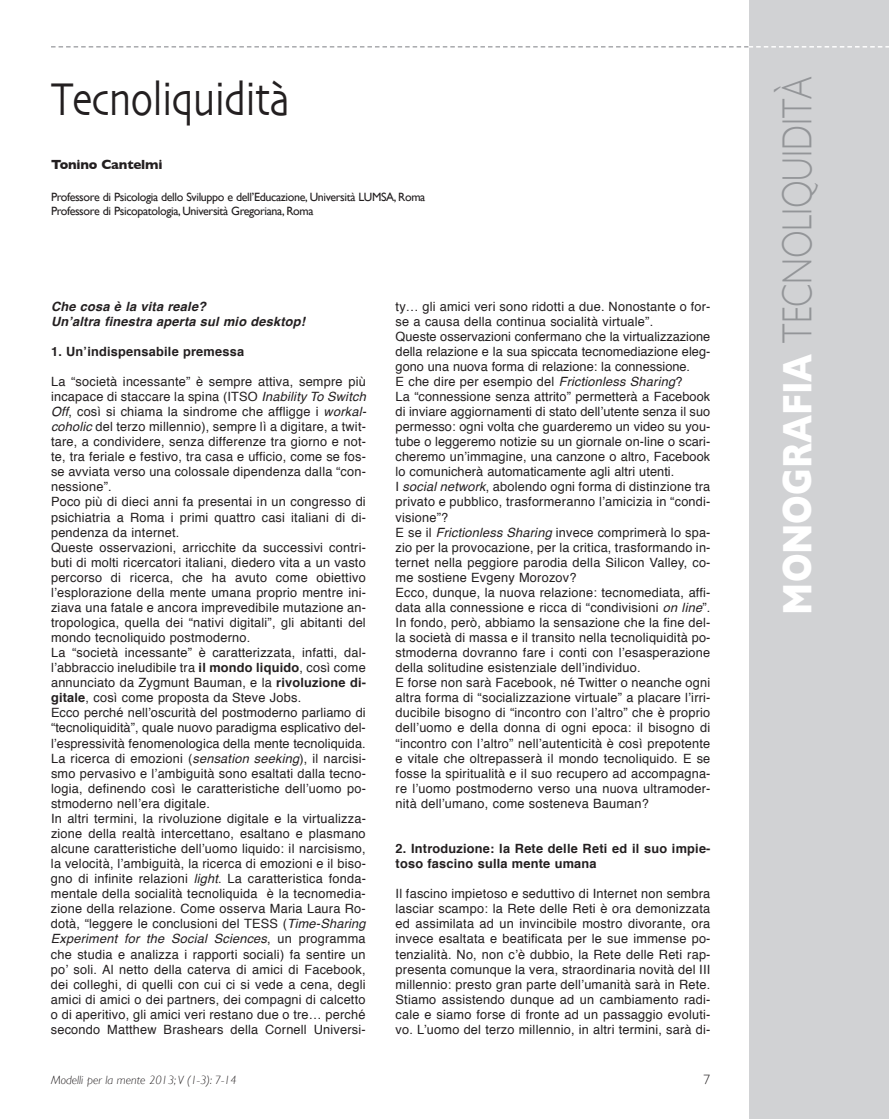
<style>
.page{position:relative;width:889px;height:1119px;background:#fff}
.page>*{position:absolute;margin:0;border:0;box-sizing:border-box;transform-origin:0 0}
.t1{font:48px "Skia";letter-spacing:-.02em;color:#231f20;scale:.82 1}
.t2{font:300 42px "Gill Sans";color:#939598;scale:.8 1}
.t3{font:700 13.5px "Gill Sans";letter-spacing:-.015em;color:#231f20}
.t4{font:300 13.5px "Gill Sans";color:#231f20}
.t5{font:12.75px/15px "Helvetica";letter-spacing:.015em;color:#231f20}
.t6{font:700 12.75px/15px "Helvetica";letter-spacing:.015em;color:#231f20}
.t7{font:italic 700 12.75px/15px "Helvetica";letter-spacing:.015em;color:#231f20}
.t8{font:12px/14.4px "Gill Sans";letter-spacing:-.03em;color:#231f20}
.t9{font:italic 300 12px "Gill Sans";color:#231f20}
.s1{font-style:italic}
.s2{font-weight:700}
.s3{font-weight:700;color:#fff}
</style>
<div class="page">
<div style="left:748px;top:0;width:141px;height:1118px;background:#d1d2d4"></div>
<svg style="left:51px;top:46px;width:838px;height:2px"></svg>
<p class="t1" style="left:51px;top:77px;width:293px">Tecnoliquidità</p>
<p class="t3" style="left:51px;top:156px;width:113px">Tonino Cantelmi</p>
<p class="t8" style="left:51px;top:189px;width:376px">Professore di Psicologia dello Sviluppo e dell’Educazione, Università LUMSA, Roma<br>Professore di Psicopatologia, Università Gregoriana, Roma</p>
<p class="t7" style="left:51px;top:299px;width:256px">Che cosa è la vita reale?<br>Un’altra finestra aperta sul mio desktop!</p>
<p class="t6" style="left:51px;top:345px;width:195px">1. Un’indispensabile premessa</p>
<p class="t5" style="left:51px;top:375px;width:317px">La “società incessante” è sempre attiva, sempre più incapace di staccare la spina (ITSO <span class="s1">Inability To Switch Off</span>, così si chiama la sindrome che affligge i <span class="s1">workal&shy;coholic</span> del terzo millennio), sempre lì a digitare, a twit&shy;tare, a condividere, senza differenze tra giorno e not&shy;te, tra feriale e festivo, tra casa e ufficio, come se fos&shy;se avviata verso una colossale dipendenza dalla “con&shy;nessione”.<br>Poco più di dieci anni fa presentai in un congresso di psichiatria a Roma i primi quattro casi italiani di di&shy;pendenza da internet.<br>Queste osservazioni, arricchite da successivi contri&shy;buti di molti ricercatori italiani, diedero vita a un vasto percorso di ricerca, che ha avuto come obiettivo l’esplorazione della mente umana proprio mentre ini&shy;ziava una fatale e ancora imprevedibile mutazione an&shy;tropologica, quella dei “nativi digitali”, gli abitanti del mondo tecnoliquido postmoderno.<br>La “società incessante” è caratterizzata, infatti, dal&shy;l’abbraccio ineludibile tra <span class="s2">il mondo liquido</span>, così come annunciato da Zygmunt Bauman, e la <span class="s2">rivoluzione di&shy;gitale</span>, così come proposta da Steve Jobs.<br>Ecco perché nell’oscurità del postmoderno parliamo di “tecnoliquidità”, quale nuovo paradigma esplicativo del&shy;l’espressività fenomenologica della mente tecnoliquida.<br>La ricerca di emozioni (<span class="s1">sensation seeking</span>), il narcisi&shy;smo pervasivo e l’ambiguità sono esaltati dalla tecno&shy;logia, definendo così le caratteristiche dell’uomo po&shy;stmoderno nell’era digitale.<br>In altri termini, la rivoluzione digitale e la virtualizza&shy;zione della realtà intercettano, esaltano e plasmano alcune caratteristiche dell’uomo liquido: il narcisismo, la velocità, l’ambiguità, la ricerca di emozioni e il biso&shy;gno di infinite relazioni <span class="s1">light</span>. La caratteristica fonda&shy;mentale della socialità tecnoliquida è la tecnomedia&shy;zione della relazione. Come osserva Maria Laura Ro&shy;dotà, “leggere le conclusioni del TESS (<span class="s1">Time-Sharing Experiment for the Social Sciences</span>, un programma che studia e analizza i rapporti sociali) fa sentire un po’ soli. Al netto della caterva di amici di Facebook, dei colleghi, di quelli con cui ci si vede a cena, degli amici di amici o dei partners, dei compagni di calcetto o di aperitivo, gli amici veri restano due o tre… perché secondo Matthew Brashears della Cornell Universi-</p>
<p class="t5" style="left:395px;top:299px;width:316px">ty… gli amici veri sono ridotti a due. Nonostante o for&shy;se a causa della continua socialità virtuale”.<br>Queste osservazioni confermano che la virtualizzazione della relazione e la sua spiccata tecnomediazione eleg&shy;gono una nuova forma di relazione: la connessione.<br>E che dire per esempio del <span class="s1">Frictionless Sharing</span>?<br>La “connessione senza attrito” permetterà a Facebook di inviare aggiornamenti di stato dell’utente senza il suo permesso: ogni volta che guarderemo un video su you&shy;tube o leggeremo notizie su un giornale on-line o scari&shy;cheremo un’immagine, una canzone o altro, Facebook lo comunicherà automaticamente agli altri utenti.<br>I <span class="s1">social network</span>, abolendo ogni forma di distinzione tra privato e pubblico, trasformeranno l’amicizia in “condi&shy;visione”?<br>E se il <span class="s1">Frictionless Sharing</span> invece comprimerà lo spa&shy;zio per la provocazione, per la critica, trasformando in&shy;ternet nella peggiore parodia della Silicon Valley, co&shy;me sostiene Evgeny Morozov?<br>Ecco, dunque, la nuova relazione: tecnomediata, affi&shy;data alla connessione e ricca di “condivisioni <span class="s1">on line</span>”.<br>In fondo, però, abbiamo la sensazione che la fine del&shy;la società di massa e il transito nella tecnoliquidità po&shy;stmoderna dovranno fare i conti con l’esasperazione della solitudine esistenziale dell’individuo.<br>E forse non sarà Facebook, né Twitter o neanche ogni altra forma di “socializzazione virtuale” a placare l’irri&shy;ducibile bisogno di “incontro con l’altro” che è proprio dell’uomo e della donna di ogni epoca: il bisogno di “incontro con l’altro” nell’autenticità è così prepotente e vitale che oltrepasserà il mondo tecnoliquido. E se fosse la spiritualità e il suo recupero ad accompagna&shy;re l’uomo postmoderno verso una nuova ultramoder&shy;nità dell’umano, come sosteneva Bauman?</p>
<p class="t6" style="left:395px;top:842px;width:316px">2. Introduzione: la Rete delle Reti ed il suo impie&shy;toso fascino sulla mente umana</p>
<p class="t5" style="left:395px;top:887px;width:316px;text-align:justify">Il fascino impietoso e seduttivo di Internet non sembra lasciar scampo: la Rete delle Reti è ora demonizzata ed assimilata ad un invincibile mostro divorante, ora invece esaltata e beatificata per le sue immense po&shy;tenzialità. No, non c’è dubbio, la Rete delle Reti rap&shy;presenta comunque la vera, straordinaria novità del III millennio: presto gran parte dell’umanità sarà in Rete.<br>Stiamo assistendo dunque ad un cambiamento radi&shy;cale e siamo forse di fronte ad un passaggio evoluti&shy;vo. L’uomo del terzo millennio, in altri termini, sarà di-</p>
<p class="t9" style="left:51px;top:1072px;width:187px">Modelli per la mente 2013; V (1-3): 7-14</p>
<p class="t4" style="left:703px;top:1071px;width:8px">7</p>
<p class="t2" style="left:773px;top:614px;width:674px;rotate:-90deg"><span class="s3">MONOGRAFIA</span> TECNOLIQUIDITÀ</p>
</div>
